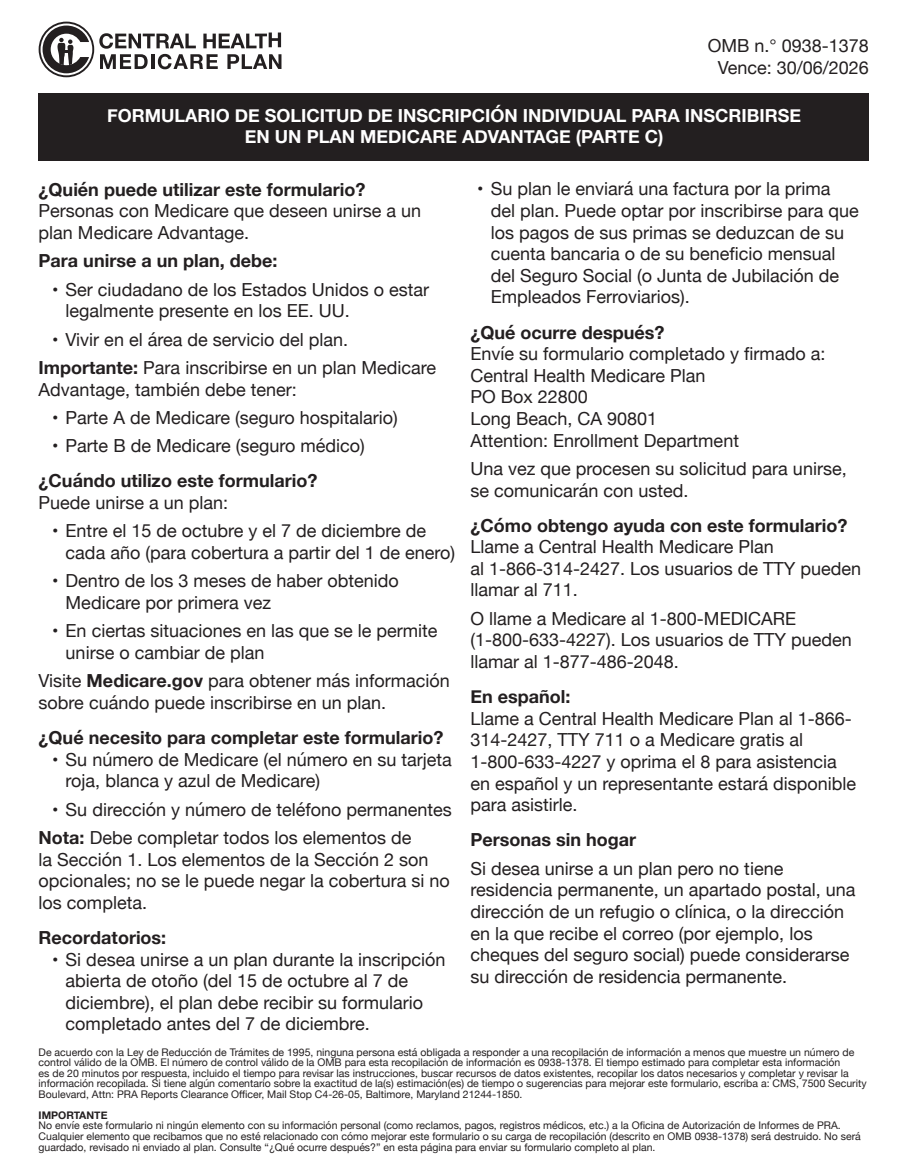
<style>
.page{position:relative;width:905px;height:1175px;background:#fff}
.page>*{position:absolute;margin:0;border:0;box-sizing:border-box;transform-origin:0 0}
.t1{font:18px/21.6px "Helvetica Neue";color:#231f20}
.t2{font:700 18px "Helvetica Neue";color:#231f20}
.t3{font:700 18px/21.6px "Helvetica Neue";color:#fff;text-align:center}
.t4{font:10.5px/10.5px "Helvetica Neue";color:#231f20}
.t5{font:700 10.5px "Helvetica Neue";color:#231f20}
.s1{font-weight:700}
</style>
<div class="page">
<svg style="left:39px;top:22px;width:242px;height:55px"></svg>
<div style="left:39px;top:93px;width:830px;height:68px;background:#231f20"></div>
<p class="t1" style="left:708px;top:36px;width:162px">OMB n.° 0938-1378</p>
<p class="t1" style="left:717px;top:57px;width:153px">Vence: 30/06/2026</p>
<h1 class="t3" style="left:107px;top:105px;width:695px">FORMULARIO DE SOLICITUD DE INSCRIPCIÓN INDIVIDUAL PARA INSCRIBIRSE<br>EN UN PLAN MEDICARE ADVANTAGE (PARTE C)</h1>
<h2 class="t2" style="left:39px;top:175px;width:328px">¿Quién puede utilizar este formulario?</h2>
<p class="t1" style="left:39px;top:201px;width:384px">Personas con Medicare que deseen unirse a un plan Medicare Advantage.</p>
<h2 class="t2" style="left:39px;top:247px;width:240px">Para unirse a un plan, debe:</h2>
<p class="t1" style="left:66px;top:279px;width:365px;text-indent:-14px">• Ser ciudadano de los Estados Unidos o estar legalmente presente en los EE. UU.</p>
<p class="t1" style="left:52px;top:329px;width:297px">• Vivir en el área de servicio del plan.</p>
<p class="t1" style="left:39px;top:358px;width:399px"><span class="s1">Importante:</span> Para inscribirse en un plan Medicare<br>Advantage, también debe tener:</p>
<p class="t1" style="left:52px;top:408px;width:347px">• Parte A de Medicare (seguro hospitalario)</p>
<p class="t1" style="left:52px;top:436px;width:314px">• Parte B de Medicare (seguro médico)</p>
<h2 class="t2" style="left:39px;top:467px;width:280px">¿Cuándo utilizo este formulario?</h2>
<p class="t1" style="left:39px;top:493px;width:191px">Puede unirse a un plan:</p>
<p class="t1" style="left:66px;top:521px;width:391px;text-indent:-14px">• Entre el 15 de octubre y el 7 de diciembre de cada año (para cobertura a partir del 1 de enero)</p>
<p class="t1" style="left:66px;top:571px;width:335px;text-indent:-14px">• Dentro de los 3 meses de haber obtenido<br>Medicare por primera vez</p>
<p class="t1" style="left:66px;top:621px;width:373px;text-indent:-14px">• En ciertas situaciones en las que se le permite unirse o cambiar de plan</p>
<p class="t1" style="left:39px;top:671px;width:413px">Visite <span class="s1">Medicare.gov</span> para obtener más información sobre cuándo puede inscribirse en un plan.</p>
<h2 class="t2" style="left:39px;top:723px;width:406px">¿Qué necesito para completar este formulario?</h2>
<p class="t1" style="left:66px;top:749px;width:388px;text-indent:-14px">• Su número de Medicare (el número en su tarjeta roja, blanca y azul de Medicare)</p>
<p class="t1" style="left:52px;top:799px;width:401px">• Su dirección y número de teléfono permanentes</p>
<p class="t1" style="left:39px;top:828px;width:413px"><span class="s1">Nota:</span> Debe completar todos los elementos de<br>la Sección 1. Los elementos de la Sección 2 son opcionales; no se le puede negar la cobertura si no los completa.</p>
<h2 class="t2" style="left:39px;top:923px;width:129px">Recordatorios:</h2>
<p class="t1" style="left:66px;top:949px;width:381px;text-indent:-14px">• Si desea unirse a un plan durante la inscripción abierta de otoño (del 15 de octubre al 7 de diciembre), el plan debe recibir su formulario completado antes del 7 de diciembre.</p>
<p class="t1" style="left:490px;top:179px;width:370px;text-indent:-14px">• Su plan le enviará una factura por la prima del plan. Puede optar por inscribirse para que los pagos de sus primas se deduzcan de su cuenta bancaria o de su beneficio mensual del Seguro Social (o Junta de Jubilación de Empleados Ferroviarios).</p>
<h2 class="t2" style="left:470px;top:318px;width:196px">¿Qué ocurre después?</h2>
<p class="t1" style="left:470px;top:344px;width:356px">Envíe su formulario completado y firmado a:</p>
<p class="t1" style="left:470px;top:365px;width:237px">Central Health Medicare Plan</p>
<p class="t1" style="left:470px;top:387px;width:119px">PO Box 22800</p>
<p class="t1" style="left:470px;top:409px;width:188px">Long Beach, CA 90801</p>
<p class="t1" style="left:470px;top:430px;width:270px">Attention: Enrollment Department</p>
<p class="t1" style="left:470px;top:459px;width:378px">Una vez que procesen su solicitud para unirse, se comunicarán con usted.</p>
<h2 class="t2" style="left:470px;top:511px;width:378px">¿Cómo obtengo ayuda con este formulario?</h2>
<p class="t1" style="left:470px;top:537px;width:392px">Llame a Central Health Medicare Plan<br>al 1-866-314-2427. Los usuarios de TTY pueden llamar al 711.</p>
<p class="t1" style="left:470px;top:608px;width:383px">O llame a Medicare al 1-800-MEDICARE (1-800-633-4227). Los usuarios de TTY pueden llamar al 1-877-486-2048.</p>
<h2 class="t2" style="left:470px;top:682px;width:101px">En español:</h2>
<p class="t1" style="left:470px;top:708px;width:387px">Llame a Central Health Medicare Plan al 1-866- 314-2427, TTY 711 o a Medicare gratis al 1-800-633-4227 y oprima el 8 para asistencia en español y un representante estará disponible para asistirle.</p>
<h2 class="t2" style="left:470px;top:825px;width:167px">Personas sin hogar</h2>
<p class="t1" style="left:470px;top:858px;width:386px">Si desea unirse a un plan pero no tiene residencia permanente, un apartado postal, una dirección de un refugio o clínica, o la dirección en la que recibe el correo (por ejemplo, los cheques del seguro social) puede considerarse su dirección de residencia permanente.</p>
<p class="t4" style="left:39px;top:1047px;width:829px">De acuerdo con la Ley de Reducción de Trámites de 1995, ninguna persona está obligada a responder a una recopilación de información a menos que muestre un número de control válido de la OMB. El número de control válido de la OMB para esta recopilación de información es 0938-1378. El tiempo estimado para completar esta información<br>es de 20 minutos por respuesta, incluido el tiempo para revisar las instrucciones, buscar recursos de datos existentes, recopilar los datos necesarios y completar y revisar la información recopilada. Si tiene algún comentario sobre la exactitud de la(s) estimación(es) de tiempo o sugerencias para mejorar este formulario, escriba a: CMS, 7500 Security Boulevard, Attn: PRA Reports Clearance Officer, Mail Stop C4-26-05, Baltimore, Maryland 21244-1850.</p>
<h3 class="t5" style="left:39px;top:1107px;width:70px">IMPORTANTE</h3>
<p class="t4" style="left:39px;top:1121px;width:823px">No envíe este formulario ni ningún elemento con su información personal (como reclamos, pagos, registros médicos, etc.) a la Oficina de Autorización de Informes de PRA.<br>Cualquier elemento que recibamos que no esté relacionado con cómo mejorar este formulario o su carga de recopilación (descrito en OMB 0938-1378) será destruido. No será guardado, revisado ni enviado al plan. Consulte “¿Qué ocurre después?” en esta página para enviar su formulario completo al plan.</p>
</div>
